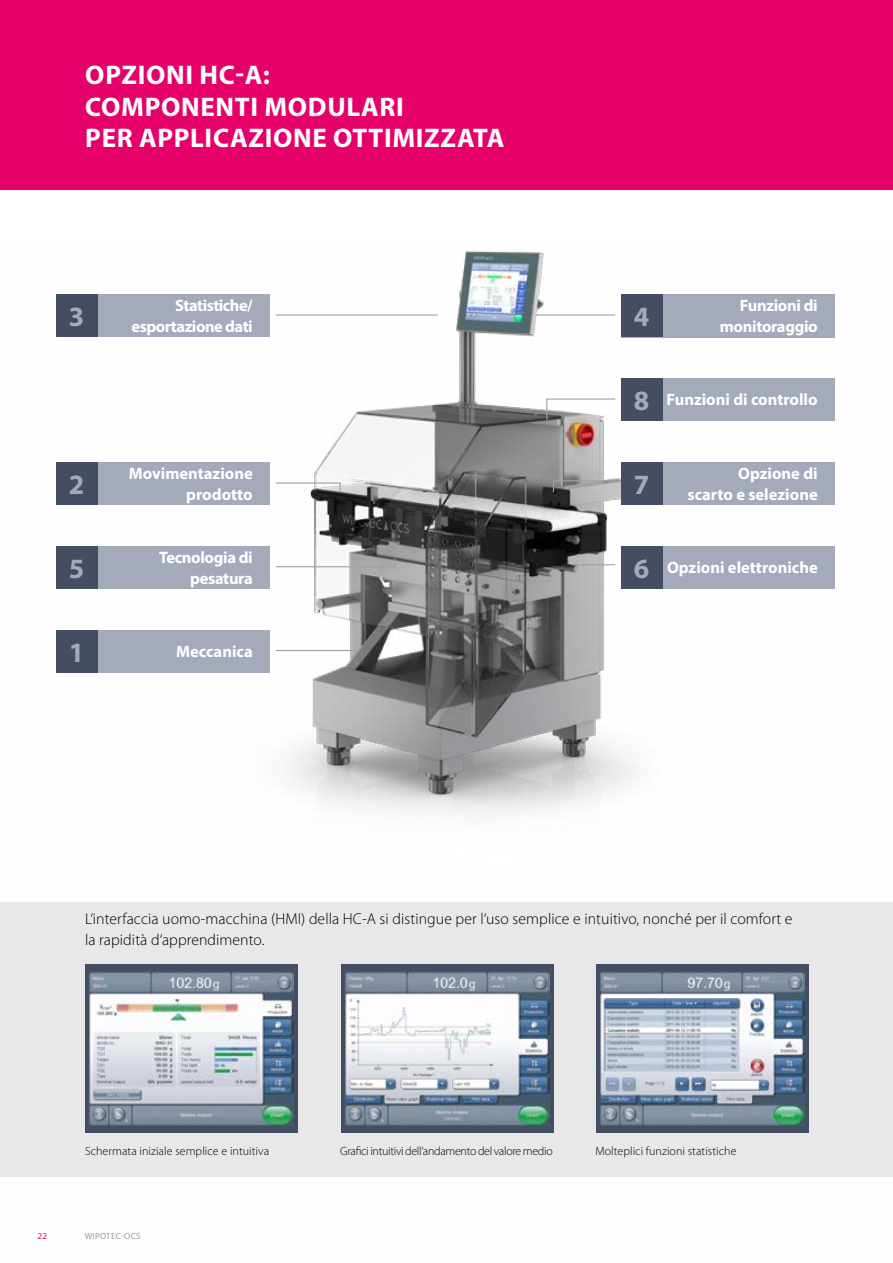
<style>
.page{position:relative;width:893px;height:1263px;background:#fff}
.page>*{position:absolute;margin:0;border:0;box-sizing:border-box;transform-origin:0 0}
.t1{font:700 28.05px "Myriad Pro";color:#a5aabb}
.t2{font:700 27px/31.5px "Myriad Pro";letter-spacing:.025em;color:#fff}
.t3{font:700 16.5px/21px "Myriad Pro";letter-spacing:-.005em;color:#fff;text-align:right}
.t4{font:700 16.5px/21px "Myriad Pro";letter-spacing:-.03em;color:#fff;text-align:right}
.t5{font:300 15.75px/21px "Myriad Pro";letter-spacing:.005em;color:#000}
.t6{font:300 12px "Myriad Pro";letter-spacing:.005em;color:#000}
.t7{font:300 12px "Myriad Pro";letter-spacing:-.025em;color:#000}
.t8{font:9px "Myriad Pro";letter-spacing:.03em;color:#9d9d9c}
.t9{font:9px "Myriad Pro";color:#e60069}
.s1{font-size:28.05px;color:#a5aabb}
</style>
<div class="page">
<img style="left:0;top:250px;width:893px;height:927px">
<div style="left:0;top:0;width:893px;height:189px;background:#e60069"></div>
<div style="left:0;top:902px;width:893px;height:274px;background:#e8e8e8"></div>
<div style="left:85px;top:965px;width:213px;height:168px;background:#444d61"></div>
<img style="left:88px;top:971px;width:206px;height:154px">
<div style="left:341px;top:965px;width:213px;height:168px;background:#444d61"></div>
<img style="left:344px;top:971px;width:206px;height:154px">
<div style="left:596px;top:965px;width:212px;height:168px;background:#444d61"></div>
<img style="left:599px;top:971px;width:205px;height:154px">
<hr style="left:276px;top:314px;width:162px;height:2px;background:#a1a1a1">
<svg style="left:275px;top:482px;width:66px;height:11px"></svg>
<svg style="left:275px;top:558px;width:121px;height:10px"></svg>
<hr style="left:276px;top:650px;width:83px;height:1px;background:#a1a1a1">
<hr style="left:572px;top:564px;width:43px;height:1px;background:#a1a1a1">
<svg style="left:552px;top:480px;width:64px;height:14px"></svg>
<svg style="left:546px;top:398px;width:70px;height:23px"></svg>
<hr style="left:536px;top:314px;width:79px;height:2px;background:#a1a1a1">
<div style="left:621px;top:294px;width:214px;height:44px;background:#a5aabb"></div>
<div style="left:621px;top:294px;width:41px;height:42px;background:#444d61"></div>
<div style="left:56px;top:462px;width:214px;height:42px;background:#a5aabb"></div>
<div style="left:56px;top:462px;width:41px;height:42px;background:#444d61"></div>
<div style="left:56px;top:294px;width:214px;height:42px;background:#a5aabb"></div>
<div style="left:56px;top:294px;width:41px;height:42px;background:#444d61"></div>
<div style="left:621px;top:378px;width:214px;height:42px;background:#a5aabb"></div>
<div style="left:621px;top:378px;width:41px;height:42px;background:#444d61"></div>
<div style="left:56px;top:546px;width:214px;height:42px;background:#a5aabb"></div>
<div style="left:56px;top:546px;width:41px;height:42px;background:#444d61"></div>
<div style="left:621px;top:462px;width:214px;height:42px;background:#a5aabb"></div>
<div style="left:621px;top:462px;width:41px;height:42px;background:#444d61"></div>
<div style="left:56px;top:630px;width:214px;height:42px;background:#a5aabb"></div>
<div style="left:56px;top:630px;width:41px;height:42px;background:#444d61"></div>
<div style="left:621px;top:546px;width:214px;height:42px;background:#a5aabb"></div>
<div style="left:621px;top:546px;width:41px;height:42px;background:#444d61"></div>
<h2 class="t2" style="left:85px;top:58px;width:421px">OPZIONI HC-A:<br>COMPONENTI MODULARI<br>PER APPLICAZIONE OTTIMIZZATA</h2>
<h1 class="t1" style="left:69px;top:298px;width:17px">3</h1>
<p class="t4" style="left:132px;top:294px;width:123px">Statistiche/ esportazione dati</p>
<h1 class="t1" style="left:69px;top:466px;width:17px">2</h1>
<p class="t3" style="left:129px;top:462px;width:126px">Movimentazione prodotto</p>
<h1 class="t1" style="left:69px;top:550px;width:17px">5</h1>
<p class="t3" style="left:159px;top:546px;width:95px">Tecnologia di pesatura</p>
<h1 class="t1" style="left:69px;top:634px;width:17px">1</h1>
<p class="t3" style="left:176px;top:641px;width:78px">Meccanica</p>
<h1 class="t1" style="left:634px;top:298px;width:17px">4</h1>
<p class="t3" style="left:720px;top:294px;width:99px">Funzioni di monitoraggio</p>
<p class="t3" style="left:634px;top:389px;width:185px"><span class="s1">8</span> Funzioni di controllo</p>
<h1 class="t1" style="left:634px;top:466px;width:17px">7</h1>
<p class="t3" style="left:687px;top:462px;width:132px">Opzione di<br>scarto e selezione</p>
<p class="t3" style="left:634px;top:557px;width:185px"><span class="s1">6</span> Opzioni elettroniche</p>
<p class="t5" style="left:85px;top:909px;width:709px">L‘interfaccia uomo-macchina (HMI) della HC-A si distingue per l‘uso semplice e intuitivo, nonché per il comfort e la rapidità d‘apprendimento.</p>
<p class="t6" style="left:85px;top:1144px;width:186px">Schermata iniziale semplice e intuitiva</p>
<p class="t7" style="left:340px;top:1144px;width:214px">Grafici intuitivi dell‘andamento del valore medio</p>
<p class="t6" style="left:595px;top:1144px;width:143px">Molteplici funzioni statistiche</p>
<p class="t9" style="left:38px;top:1230px;width:11px">22</p>
<p class="t8" style="left:85px;top:1230px;width:57px">WIPOTEC-OCS</p>
</div>
